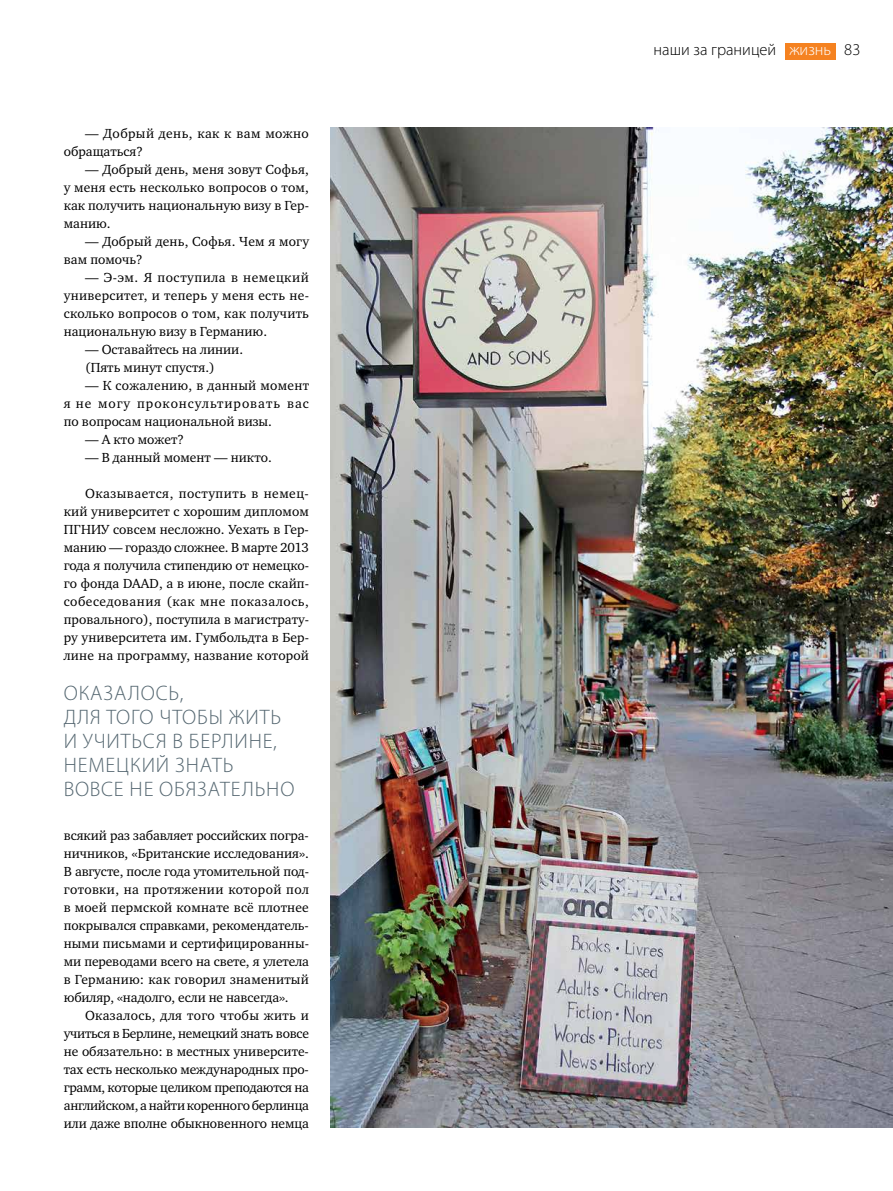
<style>
.page{position:relative;width:893px;height:1191px;background:#fff}
.page>*{position:absolute;margin:0;border:0;box-sizing:border-box;transform-origin:0 0}
.t1{font:300 21px/24px "Myriad Pro";letter-spacing:.04em;color:#546670}
.t2{font:300 16.5px "Myriad Pro";color:#000}
.t3{font:13.5px/18px "Charter ITC";color:#000;text-align:justify}
.t4{font:13.5px/18px "Charter ITC";letter-spacing:.03em;color:#000}
.s1{color:#fff}
</style>
<div class="page">
<div style="left:785px;top:43px;width:50px;height:16px;background:#f58220"></div>
<img style="left:330px;top:128px;width:563px;height:999px">
<p class="t4" style="left:64px;top:124px;width:247px;text-indent:21px">— Добрый день, как к вам можно обращаться?</p>
<p class="t3" style="left:64px;top:160px;width:247px;text-indent:21px">— Добрый день, меня зовут Софья, у меня есть несколько вопросов о том, как получить национальную визу в Гер&shy;манию.</p>
<p class="t3" style="left:64px;top:232px;width:247px;text-indent:21px">— Добрый день, Софья. Чем я могу вам помочь?</p>
<p class="t3" style="left:64px;top:268px;width:247px;text-indent:21px">— Э-эм. Я поступила в немецкий университет, и теперь у меня есть не&shy;сколько вопросов о том, как получить национальную визу в Германию.</p>
<p class="t3" style="left:85px;top:340px;width:160px">— Оставайтесь на линии. (Пять минут спустя.)</p>
<p class="t3" style="left:64px;top:376px;width:247px;text-indent:21px">— К сожалению, в данный момент я не могу проконсультировать вас по вопросам национальной визы.</p>
<p class="t3" style="left:85px;top:430px;width:100px">— А кто может?</p>
<p class="t3" style="left:85px;top:448px;width:188px">— В данный момент — никто.</p>
<p class="t3" style="left:64px;top:484px;width:247px;text-indent:21px">Оказывается, поступить в немец&shy;кий университет с хорошим дипломом ПГНИУ совсем несложно. Уехать в Гер&shy;манию — гораздо сложнее. В марте 2013 года я получила стипендию от немецко&shy;го фонда DAAD, а в июне, после скайп&shy;собеседования (как мне показалось, провального), поступила в магистрату&shy;ру университета им. Гумбольдта в Бер&shy;лине на программу, название которой</p>
<h1 class="t1" style="left:64px;top:681px;width:232px">ОКАЗАЛОСЬ,<br>ДЛЯ ТОГО ЧТОБЫ ЖИТЬ<br>И УЧИТЬСЯ В БЕРЛИНЕ,<br>НЕМЕЦКИЙ ЗНАТЬ<br>ВОВСЕ НЕ ОБЯЗАТЕЛЬНО</h1>
<p class="t3" style="left:64px;top:826px;width:247px">всякий раз забавляет российских погра&shy;ничников, «Британские исследования».<br>В августе, после года утомительной под&shy;готовки, на протяжении которой пол в моей пермской комнате всё плотнее покрывался справками, рекомендатель&shy;ными письмами и сертифицированны&shy;ми переводами всего на свете, я улетела в Германию: как говорил знаменитый юбиляр, «надолго, если не навсегда».</p>
<p class="t3" style="left:64px;top:1006px;width:247px;text-indent:21px">Оказалось, для того чтобы жить и учиться в Берлине, немецкий знать вовсе не обязательно: в местных университе&shy;тах есть несколько международных про&shy;грамм, которые целиком преподаются на английском, а найти коренного берлинца или даже вполне обыкновенного немца</p>
<p class="t2" style="left:654px;top:40px;width:208px">наши за границей <span class="s1">жизнь</span> 83</p>
</div>
